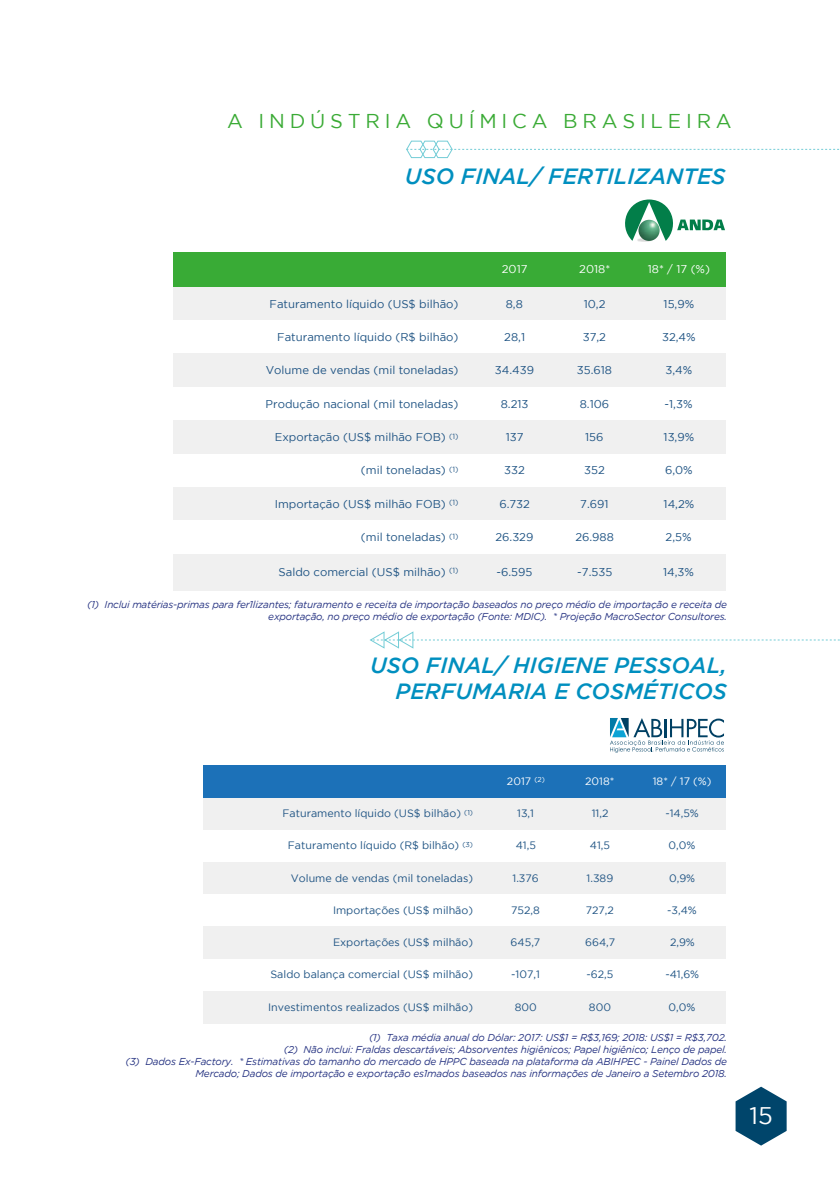
<style>
.page{position:relative;width:840px;height:1191px;background:#fff}
.page>*{position:absolute;margin:0;border:0;box-sizing:border-box;transform-origin:0 0}
.t1{font:24px "Gotham";color:#fff}
.t2{font:italic 500 22px/25.6px "Gotham";color:#008fbf;text-align:right}
.t3{font:20px "Gotham";letter-spacing:.24em;color:#3bab36}
.t4{font:11.4px "Gotham";color:#1e5383}
.t5{font:11.4px "Gotham";color:#fff}
.t6{font:10.8px "Gotham";color:#1e5383}
.t7{font:10.8px "Gotham";color:#fff}
.t8{font:italic 10px/12px "Gotham";letter-spacing:-.02em;color:#283583;text-align:right}
</style>
<div class="page">
<svg style="left:735px;top:1086px;width:51px;height:59px"></svg>
<svg style="left:406px;top:140px;width:433px;height:18px"></svg>
<svg style="left:370px;top:631px;width:469px;height:18px"></svg>
<div style="left:173px;top:252px;width:298px;height:35px;background:#39ab36"></div>
<div style="left:471px;top:252px;width:86px;height:35px;background:#39ab36"></div>
<div style="left:557px;top:252px;width:74px;height:35px;background:#39ab36"></div>
<div style="left:631px;top:252px;width:94px;height:35px;background:#39ab36"></div>
<div style="left:173px;top:287px;width:298px;height:33px;background:#f0f0f0"></div>
<div style="left:471px;top:287px;width:86px;height:33px;background:#f0f0f0"></div>
<div style="left:557px;top:287px;width:74px;height:33px;background:#f0f0f0"></div>
<div style="left:631px;top:287px;width:94px;height:33px;background:#f0f0f0"></div>
<div style="left:173px;top:354px;width:298px;height:33px;background:#f0f0f0"></div>
<div style="left:471px;top:354px;width:86px;height:33px;background:#f0f0f0"></div>
<div style="left:557px;top:354px;width:74px;height:33px;background:#f0f0f0"></div>
<div style="left:631px;top:354px;width:94px;height:33px;background:#f0f0f0"></div>
<div style="left:173px;top:420px;width:298px;height:34px;background:#f0f0f0"></div>
<div style="left:471px;top:420px;width:86px;height:34px;background:#f0f0f0"></div>
<div style="left:557px;top:420px;width:74px;height:34px;background:#f0f0f0"></div>
<div style="left:631px;top:420px;width:94px;height:34px;background:#f0f0f0"></div>
<div style="left:173px;top:487px;width:298px;height:33px;background:#f0f0f0"></div>
<div style="left:471px;top:487px;width:86px;height:33px;background:#f0f0f0"></div>
<div style="left:557px;top:487px;width:74px;height:33px;background:#f0f0f0"></div>
<div style="left:631px;top:487px;width:94px;height:33px;background:#f0f0f0"></div>
<div style="left:173px;top:554px;width:298px;height:36px;background:#f0f0f0"></div>
<div style="left:471px;top:554px;width:86px;height:36px;background:#f0f0f0"></div>
<div style="left:557px;top:554px;width:74px;height:36px;background:#f0f0f0"></div>
<div style="left:631px;top:554px;width:94px;height:36px;background:#f0f0f0"></div>
<div style="left:203px;top:765px;width:287px;height:33px;background:#1c71b8"></div>
<div style="left:490px;top:765px;width:71px;height:33px;background:#1c71b8"></div>
<div style="left:561px;top:765px;width:77px;height:33px;background:#1c71b8"></div>
<div style="left:638px;top:765px;width:87px;height:33px;background:#1c71b8"></div>
<div style="left:203px;top:798px;width:287px;height:32px;background:#f0f0f0"></div>
<div style="left:490px;top:798px;width:71px;height:32px;background:#f0f0f0"></div>
<div style="left:561px;top:798px;width:77px;height:32px;background:#f0f0f0"></div>
<div style="left:638px;top:798px;width:87px;height:32px;background:#f0f0f0"></div>
<div style="left:203px;top:862px;width:287px;height:32px;background:#f0f0f0"></div>
<div style="left:490px;top:862px;width:71px;height:32px;background:#f0f0f0"></div>
<div style="left:561px;top:862px;width:77px;height:32px;background:#f0f0f0"></div>
<div style="left:638px;top:862px;width:87px;height:32px;background:#f0f0f0"></div>
<div style="left:203px;top:927px;width:287px;height:32px;background:#f0f0f0"></div>
<div style="left:490px;top:927px;width:71px;height:32px;background:#f0f0f0"></div>
<div style="left:561px;top:927px;width:77px;height:32px;background:#f0f0f0"></div>
<div style="left:638px;top:927px;width:87px;height:32px;background:#f0f0f0"></div>
<div style="left:203px;top:991px;width:287px;height:32px;background:#f0f0f0"></div>
<div style="left:490px;top:991px;width:71px;height:32px;background:#f0f0f0"></div>
<div style="left:561px;top:991px;width:77px;height:32px;background:#f0f0f0"></div>
<div style="left:638px;top:991px;width:87px;height:32px;background:#f0f0f0"></div>
<svg style="left:625px;top:199px;width:99px;height:42px"></svg>
<svg style="left:610px;top:718px;width:113px;height:34px"></svg>
<h3 class="t3" style="left:227px;top:109px;width:506px">A INDÚSTRIA QUÍMICA BRASILEIRA</h3>
<h2 class="t2" style="left:405px;top:163px;width:322px">USO FINAL/ FERTILIZANTES</h2>
<p class="t5" style="left:501px;top:263px;width:27px">2017</p>
<p class="t5" style="left:579px;top:263px;width:32px">2018*</p>
<p class="t5" style="left:647px;top:263px;width:64px">18* / 17 (%)</p>
<p class="t4" style="left:269px;top:297px;width:190px">Faturamento líquido (US$ bilhão)</p>
<p class="t4" style="left:505px;top:297px;width:19px">8,8</p>
<p class="t4" style="left:583px;top:297px;width:23px">10,2</p>
<p class="t4" style="left:663px;top:297px;width:32px">15,9%</p>
<p class="t4" style="left:277px;top:330px;width:183px">Faturamento líquido (R$ bilhão)</p>
<p class="t4" style="left:504px;top:331px;width:22px">28,1</p>
<p class="t4" style="left:582px;top:331px;width:25px">37,2</p>
<p class="t4" style="left:661px;top:331px;width:35px">32,4%</p>
<p class="t4" style="left:265px;top:364px;width:194px">Volume de vendas (mil toneladas)</p>
<p class="t4" style="left:494px;top:364px;width:41px">34.439</p>
<p class="t4" style="left:576px;top:364px;width:37px">35.618</p>
<p class="t4" style="left:665px;top:364px;width:28px">3,4%</p>
<p class="t4" style="left:265px;top:397px;width:194px">Produção nacional (mil toneladas)</p>
<p class="t4" style="left:500px;top:397px;width:29px">8.213</p>
<p class="t4" style="left:579px;top:397px;width:31px">8.106</p>
<p class="t4" style="left:664px;top:397px;width:29px">-1,3%</p>
<p class="t4" style="left:274px;top:430px;width:185px">Exportação (US$ milhão FOB) <sup>(1)</sup></p>
<p class="t4" style="left:505px;top:431px;width:19px">137</p>
<p class="t4" style="left:585px;top:431px;width:20px">156</p>
<p class="t4" style="left:663px;top:431px;width:32px">13,9%</p>
<p class="t4" style="left:361px;top:464px;width:99px">(mil toneladas) <sup>(1)</sup></p>
<p class="t4" style="left:504px;top:464px;width:22px">332</p>
<p class="t4" style="left:584px;top:464px;width:22px">352</p>
<p class="t4" style="left:664px;top:464px;width:29px">6,0%</p>
<p class="t4" style="left:274px;top:497px;width:185px">Importação (US$ milhão FOB) <sup>(1)</sup></p>
<p class="t4" style="left:499px;top:497px;width:32px">6.732</p>
<p class="t4" style="left:580px;top:497px;width:30px">7.691</p>
<p class="t4" style="left:663px;top:497px;width:32px">14,2%</p>
<p class="t4" style="left:361px;top:531px;width:99px">(mil toneladas) <sup>(1)</sup></p>
<p class="t4" style="left:495px;top:531px;width:39px">26.329</p>
<p class="t4" style="left:575px;top:531px;width:40px">26.988</p>
<p class="t4" style="left:665px;top:531px;width:27px">2,5%</p>
<p class="t4" style="left:278px;top:565px;width:181px">Saldo comercial (US$ milhão) <sup>(1)</sup></p>
<p class="t4" style="left:496px;top:566px;width:37px">-6.595</p>
<p class="t4" style="left:577px;top:566px;width:36px">-7.535</p>
<p class="t4" style="left:662px;top:566px;width:32px">14,3%</p>
<p class="t8" style="left:87px;top:598px;width:641px">(1) Inclui matérias-primas para fer1lizantes; faturamento e receita de importação baseados no preço médio de importação e receita de exportação, no preço médio de exportação (Fonte: MDIC). * Projeção MacroSector Consultores.</p>
<h2 class="t2" style="left:370px;top:652px;width:358px">USO FINAL/ HIGIENE PESSOAL,<br>PERFUMARIA E COSMÉTICOS</h2>
<p class="t7" style="left:506px;top:775px;width:39px">2017 <sup>(2)</sup></p>
<p class="t7" style="left:585px;top:775px;width:31px">2018*</p>
<p class="t7" style="left:652px;top:775px;width:60px">18* / 17 (%)</p>
<p class="t6" style="left:282px;top:807px;width:192px">Faturamento líquido (US$ bilhão) <sup>(1)</sup></p>
<p class="t6" style="left:517px;top:807px;width:18px">13,1</p>
<p class="t6" style="left:591px;top:807px;width:18px">11,2</p>
<p class="t6" style="left:665px;top:807px;width:35px">-14,5%</p>
<p class="t6" style="left:288px;top:839px;width:186px">Faturamento líquido (R$ bilhão) <sup>(3)</sup></p>
<p class="t6" style="left:515px;top:839px;width:22px">41,5</p>
<p class="t6" style="left:589px;top:839px;width:22px">41,5</p>
<p class="t6" style="left:668px;top:839px;width:28px">0,0%</p>
<p class="t6" style="left:291px;top:872px;width:183px">Volume de vendas (mil toneladas)</p>
<p class="t6" style="left:512px;top:871px;width:28px">1.376</p>
<p class="t6" style="left:586px;top:871px;width:28px">1.389</p>
<p class="t6" style="left:668px;top:871px;width:28px">0,9%</p>
<p class="t6" style="left:333px;top:904px;width:141px">Importações (US$ milhão)</p>
<p class="t6" style="left:511px;top:904px;width:30px">752,8</p>
<p class="t6" style="left:585px;top:904px;width:30px">727,2</p>
<p class="t6" style="left:666px;top:904px;width:31px">-3,4%</p>
<p class="t6" style="left:333px;top:936px;width:141px">Exportações (US$ milhão)</p>
<p class="t6" style="left:510px;top:936px;width:31px">645,7</p>
<p class="t6" style="left:585px;top:936px;width:32px">664,7</p>
<p class="t6" style="left:669px;top:936px;width:26px">2,9%</p>
<p class="t6" style="left:270px;top:968px;width:204px">Saldo balança comercial (US$ milhão)</p>
<p class="t6" style="left:511px;top:968px;width:30px">-107,1</p>
<p class="t6" style="left:586px;top:968px;width:28px">-62,5</p>
<p class="t6" style="left:665px;top:968px;width:35px">-41,6%</p>
<p class="t6" style="left:268px;top:1000px;width:206px">Investimentos realizados (US$ milhão)</p>
<p class="t6" style="left:514px;top:1000px;width:24px">800</p>
<p class="t6" style="left:588px;top:1000px;width:24px">800</p>
<p class="t6" style="left:668px;top:1000px;width:28px">0,0%</p>
<p class="t8" style="left:126px;top:1032px;width:602px">(1) Taxa média anual do Dólar: 2017: US$1 = R$3,169; 2018: US$1 = R$3,702.<br>(2) Não inclui: Fraldas descartáveis; Absorventes higiênicos; Papel higiênico; Lenço de papel.<br>(3) Dados Ex-Factory. * Estimativas do tamanho do mercado de HPPC baseada na plataforma da ABIHPEC - Painel Dados de Mercado; Dados de importação e exportação es1mados baseados nas informações de Janeiro a Setembro 2018.</p>
<h1 class="t1" style="left:749px;top:1102px;width:25px">15</h1>
</div>
